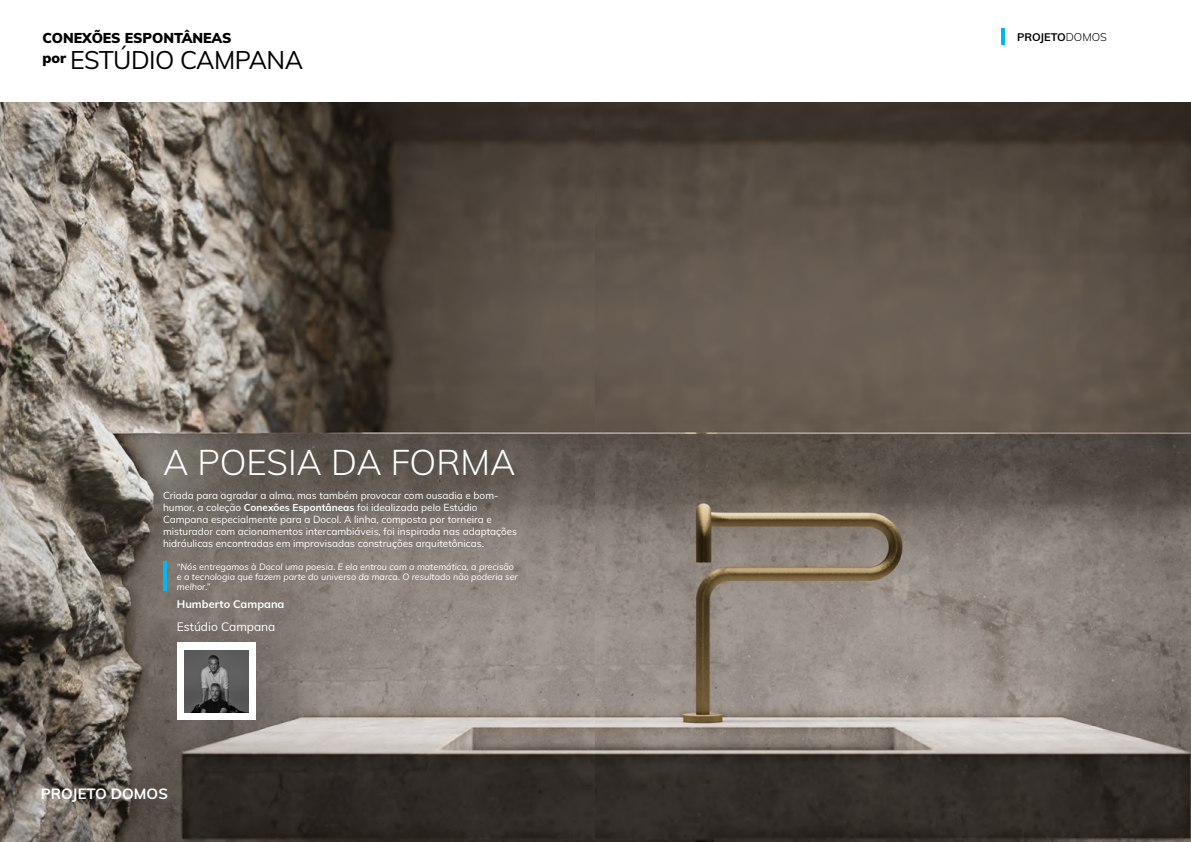
<style>
.page{position:relative;width:1191px;height:842px;background:#fff}
.page>*{position:absolute;margin:0;border:0;box-sizing:border-box;transform-origin:0 0}
.t1{font:300 35px "Muli";color:#fff}
.t2{font:25px "Muli";letter-spacing:-.02em;color:#000}
.t3{font:700 14.9px "Muli";color:#fff}
.t4{font:900 14px "Muli";color:#000}
.t5{font:12px "Muli";color:#fff}
.t6{font:700 11px "Muli";color:#fff}
.t7{font:700 11px "Muli";color:#000}
.t8{font:10px/12px "Muli";color:#fff}
.t9{font:italic 9px/10px "Muli";color:#fff}
.s1{font-weight:700}
.s2{font-weight:300}
</style>
<div class="page">
<hr style="left:1001px;top:28px;width:4px;height:16px;background:#00b7f1">
<img style="left:0;top:102px;width:595px;height:740px">
<div style="left:177px;top:642px;width:79px;height:78px;background:#fff"></div>
<img style="left:184px;top:650px;width:65px;height:62px">
<hr style="left:163px;top:561px;width:4px;height:29px;background:#00b7f1">
<svg style="left:595px;top:102px;width:596px;height:740px;background:#695f57"></svg>
<h3 class="t4" style="left:43px;top:27px;width:190px">CONEXÕES ESPONTÂNEAS</h3>
<h2 class="t2" style="left:43px;top:42px;width:262px"><sup>por</sup> ESTÚDIO CAMPANA</h2>
<h1 class="t1" style="left:163px;top:436px;width:354px">A POESIA DA FORMA</h1>
<p class="t8" style="left:163px;top:489px;width:356px">Criada para agradar a alma, mas também provocar com ousadia e bom&shy;humor, a coleção <span class="s1">Conexões Espontâneas</span> foi idealizada pelo Estúdio Campana especialmente para a Docol. A linha, composta por torneira e misturador com acionamentos intercambiáveis, foi inspirada nas adaptações hidráulicas encontradas em improvisadas construções arquitetônicas.</p>
<p class="t9" style="left:177px;top:561px;width:342px">“Nós entregamos à Docol uma poesia. E ela entrou com a matemática, a precisão e a tecnologia que fazem parte do universo da marca. O resultado não poderia ser melhor.”</p>
<p class="t6" style="left:177px;top:596px;width:109px">Humberto Campana</p>
<p class="t5" style="left:177px;top:618px;width:100px">Estúdio Campana</p>
<h3 class="t3" style="left:41px;top:783px;width:129px">PROJETO DOMOS</h3>
<p class="t7" style="left:1017px;top:29px;width:91px">PROJETO<span class="s2">DOMOS</span></p>
</div>
